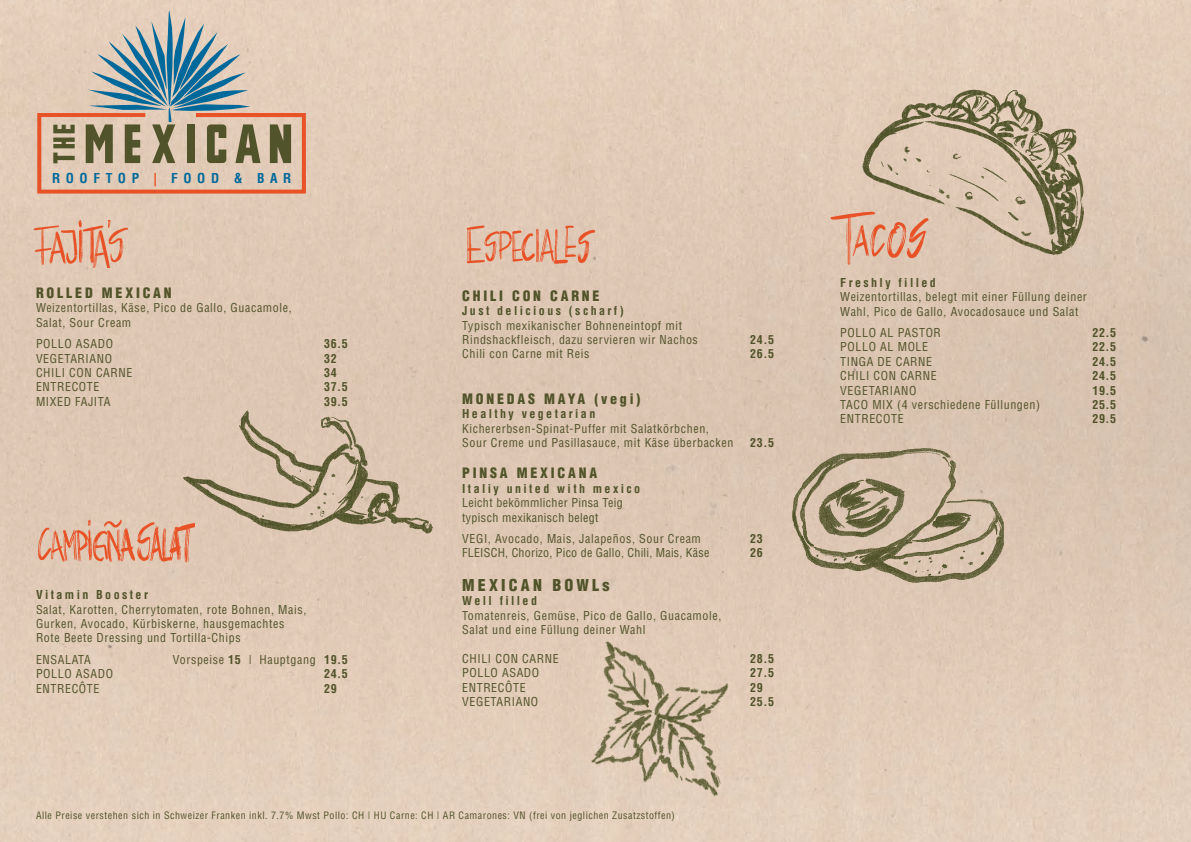
<style>
.page{position:relative;width:1191px;height:842px;background:#fff}
.page>*{position:absolute;margin:0;border:0;box-sizing:border-box;transform-origin:0 0}
.t1{font:59.8px "CA Traktor";letter-spacing:.1em;color:#51532a}
.t2{font:33.3px "CA Traktor";color:#51532a}
.t3{font:900 condensed 16px "Helvetica";letter-spacing:.2em;color:#51532a}
.t4{font:900 condensed 14px "Helvetica";letter-spacing:.2em;color:#51532a}
.t5{font:700 condensed 13.3px "Helvetica";letter-spacing:.42em;color:#00699b}
.t6{font:condensed 12px/14.4px "Helvetica";letter-spacing:.05em;color:#51532a}
.t7{font:700 condensed 12px "Helvetica";letter-spacing:.2em;color:#51532a}
.t8{font:condensed 12px/14.4px "Helvetica";letter-spacing:.03em;color:#51532a}
.t9{font:condensed 12px "Helvetica";letter-spacing:.02em;color:#51532a}
.t10{font:condensed 10px "Helvetica";letter-spacing:.05em;color:#51532a}
.s1{font-family:"Frutiger";font-stretch:normal;color:#e85227}
.s2{font-weight:700}
</style>
<div class="page">
<img style="left:0;top:0;width:1191px;height:842px">
<svg style="left:37px;top:10px;width:269px;height:184px;background:#cabbae"></svg>
<img style="left:547px;top:595px;width:240px;height:247px">
<div style="left:828px;top:208px;width:102px;height:61px;background:#dec7b4"></div>
<img style="left:31px;top:220px;width:103px;height:47px">
<img style="left:463px;top:214px;width:132px;height:59px">
<img style="left:172px;top:378px;width:283px;height:167px">
<img style="left:30px;top:514px;width:165px;height:59px">
<img style="left:847px;top:58px;width:258px;height:201px">
<img style="left:758px;top:442px;width:245px;height:172px">
<h2 class="t2" style="left:47px;top:165px;width:44px;rotate:-90deg">THE</h2>
<h1 class="t1" style="left:83px;top:113px;width:213px">MEXICAN</h1>
<p class="t5" style="left:52px;top:170px;width:241px">ROOFTOP <span class="s1">|</span> FOOD &amp; BAR</p>
<p class="t4" style="left:36px;top:284px;width:137px">ROLLED MEXICAN</p>
<p class="t6" style="left:36px;top:300px;width:257px">Weizentortillas, Käse, Pico de Gallo, Guacamole,<br>Salat, Sour Cream</p>
<p class="t6" style="left:36px;top:336px;width:79px">POLLO ASADO</p>
<p class="t7" style="left:324px;top:336px;width:25px">36.5</p>
<p class="t6" style="left:36px;top:351px;width:78px">VEGETARIANO</p>
<p class="t7" style="left:324px;top:351px;width:14px">32</p>
<p class="t6" style="left:36px;top:365px;width:98px">CHILI CON CARNE</p>
<p class="t7" style="left:324px;top:365px;width:14px">34</p>
<p class="t6" style="left:36px;top:379px;width:65px">ENTRECOTE</p>
<p class="t7" style="left:324px;top:380px;width:25px">37.5</p>
<p class="t6" style="left:36px;top:394px;width:76px">MIXED FAJITA</p>
<p class="t7" style="left:324px;top:394px;width:25px">39.5</p>
<p class="t7" style="left:36px;top:587px;width:113px">Vitamin Booster</p>
<p class="t6" style="left:36px;top:602px;width:272px">Salat, Karotten, Cherrytomaten, rote Bohnen, Mais,<br>Gurken, Avocado, Kürbiskerne, hausgemachtes<br>Rote Beete Dressing und Tortilla-Chips</p>
<p class="t6" style="left:36px;top:652px;width:56px">ENSALATA</p>
<p class="t6" style="left:173px;top:652px;width:176px">Vorspeise <span class="s2">15</span> | Hauptgang <span class="s2">19.5</span></p>
<p class="t6" style="left:36px;top:666px;width:79px">POLLO ASADO</p>
<p class="t7" style="left:324px;top:666px;width:25px">24.5</p>
<p class="t6" style="left:36px;top:681px;width:65px">ENTRECÔTE</p>
<p class="t7" style="left:324px;top:681px;width:14px">29</p>
<p class="t4" style="left:462px;top:287px;width:139px">CHILI CON CARNE</p>
<p class="t7" style="left:462px;top:303px;width:163px">Just delicious (scharf)</p>
<p class="t6" style="left:462px;top:318px;width:237px">Typisch mexikanischer Bohneneintopf mit<br>Rindshackfleisch, dazu servieren wir Nachos</p>
<p class="t7" style="left:750px;top:332px;width:25px">24.5</p>
<p class="t6" style="left:462px;top:347px;width:129px">Chili con Carne mit Reis</p>
<p class="t7" style="left:750px;top:347px;width:25px">26.5</p>
<p class="t4" style="left:462px;top:390px;width:180px">MONEDAS MAYA (vegi)</p>
<p class="t7" style="left:462px;top:407px;width:135px">Healthy vegetarian</p>
<p class="t6" style="left:462px;top:421px;width:273px">Kichererbsen-Spinat-Puffer mit Salatkörbchen,<br>Sour Creme und Pasillasauce, mit Käse überbacken</p>
<p class="t7" style="left:750px;top:435px;width:25px">23.5</p>
<p class="t4" style="left:462px;top:464px;width:136px">PINSA MEXICANA</p>
<p class="t7" style="left:462px;top:481px;width:179px">Italiy united with mexico</p>
<p class="t8" style="left:462px;top:495px;width:162px">Leicht bekömmlicher Pinsa Teig typisch mexikanisch belegt</p>
<p class="t6" style="left:462px;top:531px;width:240px">VEGI, Avocado, Mais, Jalapeños, Sour Cream</p>
<p class="t7" style="left:750px;top:531px;width:14px">23</p>
<p class="t9" style="left:462px;top:545px;width:249px">FLEISCH, Chorizo, Pico de Gallo, Chili, Mais, Käse</p>
<p class="t7" style="left:750px;top:546px;width:14px">26</p>
<h3 class="t3" style="left:462px;top:575px;width:149px">MEXICAN BOWLs</h3>
<p class="t7" style="left:462px;top:594px;width:76px">Well filled</p>
<p class="t6" style="left:462px;top:608px;width:261px">Tomatenreis, Gemüse, Pico de Gallo, Guacamole,<br>Salat und eine Füllung deiner Wahl</p>
<p class="t6" style="left:462px;top:651px;width:98px">CHILI CON CARNE</p>
<p class="t7" style="left:750px;top:651px;width:25px">28.5</p>
<p class="t6" style="left:462px;top:666px;width:79px">POLLO ASADO</p>
<p class="t7" style="left:750px;top:666px;width:25px">27.5</p>
<p class="t6" style="left:462px;top:680px;width:65px">ENTRECÔTE</p>
<p class="t7" style="left:750px;top:680px;width:14px">29</p>
<p class="t6" style="left:462px;top:694px;width:78px">VEGETARIANO</p>
<p class="t7" style="left:750px;top:694px;width:25px">25.5</p>
<p class="t10" style="left:36px;top:809px;width:640px">Alle Preise verstehen sich in Schweizer Franken inkl. 7.7% Mwst Pollo: CH | HU Carne: CH | AR Camarones: VN (frei von jeglichen Zusatzstoffen)</p>
<p class="t7" style="left:840px;top:275px;width:97px">Freshly filled</p>
<p class="t6" style="left:840px;top:289px;width:248px">Weizentortillas, belegt mit einer Füllung deiner<br>Wahl, Pico de Gallo, Avocadosauce und Salat</p>
<p class="t6" style="left:840px;top:325px;width:102px">POLLO AL PASTOR</p>
<p class="t7" style="left:1092px;top:325px;width:25px">22.5</p>
<p class="t6" style="left:840px;top:340px;width:89px">POLLO AL MOLE</p>
<p class="t7" style="left:1092px;top:340px;width:25px">22.5</p>
<p class="t6" style="left:840px;top:354px;width:93px">TINGA DE CARNE</p>
<p class="t7" style="left:1092px;top:354px;width:25px">24.5</p>
<p class="t6" style="left:840px;top:368px;width:98px">CHILI CON CARNE</p>
<p class="t7" style="left:1092px;top:368px;width:25px">24.5</p>
<p class="t6" style="left:840px;top:383px;width:78px">VEGETARIANO</p>
<p class="t7" style="left:1092px;top:383px;width:25px">19.5</p>
<p class="t6" style="left:840px;top:397px;width:201px">TACO MIX (4 verschiedene Füllungen)</p>
<p class="t7" style="left:1092px;top:397px;width:25px">25.5</p>
<p class="t6" style="left:840px;top:412px;width:65px">ENTRECOTE</p>
<p class="t7" style="left:1092px;top:412px;width:25px">29.5</p>
</div>
